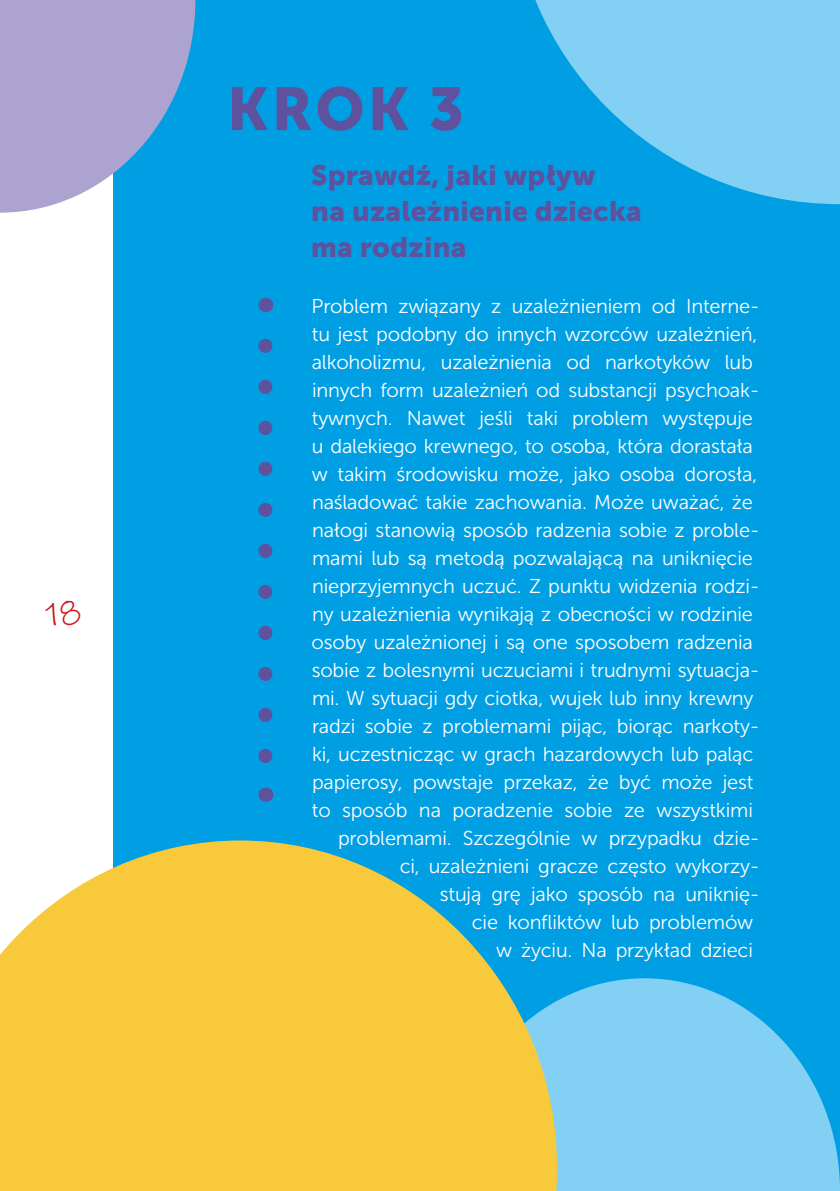
<style>
.page{position:relative;width:840px;height:1191px;background:#fff}
.page>*{position:absolute;margin:0;border:0;box-sizing:border-box;transform-origin:0 0}
.t1{font:60px "Museo Sans 900";color:#5e519d}
.t2{font:32px "Ink Free";color:#cd171a}
.t3{font:28px/36px "Museo Sans 900";letter-spacing:.01em;color:#5e519d}
.t4{font:20px "Museo Sans 300";letter-spacing:-.01em;color:#fff}
</style>
<div class="page">
<div style="left:113px;top:0;width:726px;height:1191px;background:#009fe3"></div>
<svg style="left:0;top:0;width:195px;height:213px;fill:#aca3d1"></svg>
<svg style="left:535px;top:0;width:304px;height:204px;fill:#83d0f5"></svg>
<svg style="left:556px;top:978px;width:283px;height:213px;fill:#83d0f5"></svg>
<svg style="left:0;top:840px;width:556px;height:351px;background:#dcc655"></svg>
<svg style="left:258px;top:346px;width:14px;height:417px"></svg>
<svg style="left:265px;top:298px;width:1px;height:14px"></svg>
<svg style="left:265px;top:787px;width:1px;height:14px"></svg>
<h2 class="t2" style="left:45px;top:592px;width:38px">18</h2>
<h1 class="t1" style="left:227px;top:75px;width:238px">KROK 3</h1>
<h3 class="t3" style="left:311px;top:157px;width:332px">Sprawdź, jaki wpływ<br>na uzależnienie dziecka ma rodzina</h3>
<p class="t4" style="left:311px;top:295px;width:449px">Problem związany z uzależnieniem od Interne-</p>
<p class="t4" style="left:312px;top:323px;width:446px">tu jest podobny do innych wzorców uzależnień,</p>
<p class="t4" style="left:311px;top:351px;width:442px">alkoholizmu, uzależnienia od narkotyków lub</p>
<p class="t4" style="left:312px;top:379px;width:449px">innych form uzależnień od substancji psychoak-</p>
<p class="t4" style="left:312px;top:407px;width:442px">tywnych. Nawet jeśli taki problem występuje</p>
<p class="t4" style="left:312px;top:435px;width:442px">u dalekiego krewnego, to osoba, która dorastała</p>
<p class="t4" style="left:312px;top:463px;width:446px">w takim środowisku może, jako osoba dorosła,</p>
<p class="t4" style="left:312px;top:491px;width:442px">naśladować takie zachowania. Może uważać, że</p>
<p class="t4" style="left:312px;top:519px;width:449px">nałogi stanowią sposób radzenia sobie z proble-</p>
<p class="t4" style="left:312px;top:547px;width:442px">mami lub są metodą pozwalającą na uniknięcie</p>
<p class="t4" style="left:312px;top:575px;width:449px">nieprzyjemnych uczuć. Z punktu widzenia rodzi-</p>
<p class="t4" style="left:312px;top:603px;width:442px">ny uzależnienia wynikają z obecności w rodzinie</p>
<p class="t4" style="left:311px;top:631px;width:442px">osoby uzależnionej i są one sposobem radzenia</p>
<p class="t4" style="left:311px;top:659px;width:449px">sobie z bolesnymi uczuciami i trudnymi sytuacja-</p>
<p class="t4" style="left:312px;top:687px;width:443px">mi. W sytuacji gdy ciotka, wujek lub inny krewny</p>
<p class="t4" style="left:312px;top:715px;width:449px">radzi sobie z problemami pijąc, biorąc narkoty-</p>
<p class="t4" style="left:312px;top:743px;width:443px">ki, uczestnicząc w grach hazardowych lub paląc</p>
<p class="t4" style="left:312px;top:771px;width:443px">papierosy, powstaje przekaz, że być może jest</p>
<p class="t4" style="left:312px;top:799px;width:442px">to sposób na poradzenie sobie ze wszystkimi</p>
<p class="t4" style="left:338px;top:827px;width:423px">problemami. Szczególnie w przypadku dzie-</p>
<p class="t4" style="left:399px;top:855px;width:361px">ci, uzależnieni gracze często wykorzy-</p>
<p class="t4" style="left:439px;top:883px;width:321px">stują grę jako sposób na uniknię-</p>
<p class="t4" style="left:471px;top:911px;width:283px">cie konfliktów lub problemów</p>
<p class="t4" style="left:496px;top:939px;width:258px">w życiu. Na przykład dzieci</p>
</div>
